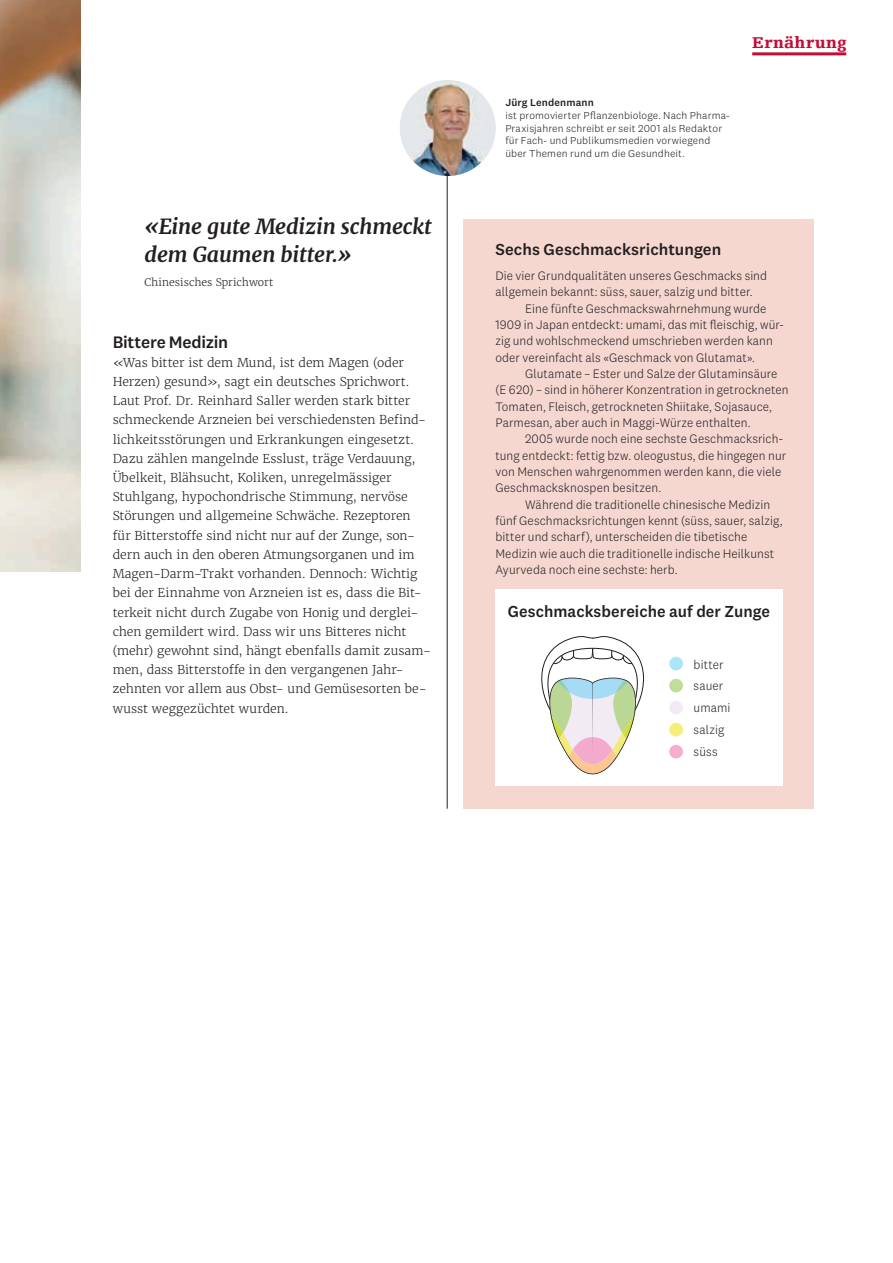
<style>
.page{position:relative;width:893px;height:1263px;background:#fff}
.page>*{position:absolute;margin:0;border:0;box-sizing:border-box;transform-origin:0 0}
.t1{font:italic 700 21px/28.5px "Merriweather";letter-spacing:-.005em;color:#231f20}
.t2{font:500 17.25px "National 2";letter-spacing:-.015em;color:#231f20}
.t3{font:500 16.5px "National 2";letter-spacing:.005em;color:#231f20}
.t4{font:900 16.5px "Egyptienne FLT Std";letter-spacing:.025em;color:#c40c37}
.t5{font:300 12.75px/16.4px "National 2";letter-spacing:.01em;color:#231f20;scale:.96 1}
.t6{font:300 12.15px/19.2px "Merriweather";color:#231f20}
.t7{font:300 10.5px/12.8px "National 2";letter-spacing:.015em;color:#231f20}
.t8{font:300 10.5px "Merriweather";letter-spacing:.005em;color:#231f20}
.t9{font:500 10.5px "National 2";letter-spacing:.015em;color:#231f20}
</style>
<div class="page">
<img style="left:0;top:0;width:81px;height:572px">
<hr style="left:752px;top:52px;width:94px;height:3px;background:#c40c37">
<div style="left:463px;top:219px;width:351px;height:590px;background:#f5d7d0"></div>
<hr style="left:447px;top:145px;width:1px;height:664px;background:#231f20">
<img style="left:400px;top:80px;width:96px;height:96px;border-radius:48px">
<div style="left:495px;top:589px;width:287px;height:196px;background:#fff"></div>
<div style="left:669px;top:657px;width:14px;height:13px;background:#abe5fa;border-radius:50%"></div>
<div style="left:669px;top:679px;width:14px;height:13px;background:#bfdf99;border-radius:50%"></div>
<div style="left:669px;top:701px;width:14px;height:13px;background:#f3ebf4;border-radius:50%"></div>
<div style="left:669px;top:723px;width:14px;height:13px;background:#f3ef79;border-radius:50%"></div>
<div style="left:669px;top:745px;width:14px;height:13px;background:#f6aece;border-radius:50%"></div>
<svg style="left:541px;top:636px;width:103px;height:139px"></svg>
<h1 class="t1" style="left:145px;top:212px;width:289px">«Eine gute Medizin schmeckt dem Gaumen bitter.»</h1>
<p class="t8" style="left:145px;top:276px;width:130px">Chinesisches Sprichwort</p>
<h2 class="t2" style="left:113px;top:331px;width:117px">Bittere Medizin</h2>
<p class="t6" style="left:113px;top:353px;width:320px">«Was bitter ist dem Mund, ist dem Magen (oder Herzen) gesund», sagt ein deutsches Sprichwort.<br>Laut Prof. Dr. Reinhard Saller werden stark bitter schmeckende Arzneien bei verschiedensten Befind&shy;lichkeitsstörungen und Erkrankungen eingesetzt.<br>Dazu zählen mangelnde Esslust, träge Verdauung, Übelkeit, Blähsucht, Koliken, unregelmässiger Stuhlgang, hypochondrische Stimmung, nervöse Störungen und allgemeine Schwäche. Rezeptoren für Bitterstoffe sind nicht nur auf der Zunge, son&shy;dern auch in den oberen Atmungsorganen und im Magen-Darm-Trakt vorhanden. Dennoch: Wichtig bei der Einnahme von Arzneien ist es, dass die Bit&shy;terkeit nicht durch Zugabe von Honig und derglei&shy;chen gemildert wird. Dass wir uns Bitteres nicht (mehr) gewohnt sind, hängt ebenfalls damit zusam&shy;men, dass Bitterstoffe in den vergangenen Jahr&shy;zehnten vor allem aus Obst- und Gemüsesorten be&shy;wusst weggezüchtet wurden.</p>
<p class="t9" style="left:505px;top:96px;width:90px">Jürg Lendenmann</p>
<p class="t7" style="left:505px;top:109px;width:226px">ist promovierter Pflanzenbiologe. Nach Pharma-Praxisjahren schreibt er seit 2001 als Redaktor für Fach- und Publikumsmedien vorwiegend über Themen rund um die Gesundheit.</p>
<p class="t4" style="left:752px;top:34px;width:95px">Ernährung</p>
<p class="t3" style="left:495px;top:239px;width:227px">Sechs Geschmacksrichtungen</p>
<p class="t5" style="left:495px;top:267px;width:285px">Die vier Grundqualitäten unseres Geschmacks sind allgemein bekannt: süss, sauer, salzig und bitter.</p>
<p class="t5" style="left:495px;top:300px;width:302px;text-indent:30px">Eine fünfte Geschmackswahrnehmung wurde 1909 in Japan entdeckt: umami, das mit fleischig, wür&shy;zig und wohlschmeckend umschrieben werden kann oder vereinfacht als «Geschmack von Glutamat».</p>
<p class="t5" style="left:495px;top:365px;width:307px;text-indent:30px">Glutamate – Ester und Salze der Glutaminsäure (E 620) – sind in höherer Konzentration in getrockneten Tomaten, Fleisch, getrockneten Shiitake, Sojasauce, Parmesan, aber auch in Maggi-Würze enthalten.</p>
<p class="t5" style="left:495px;top:431px;width:304px;text-indent:30px">2005 wurde noch eine sechste Geschmacksrich&shy;tung entdeckt: fettig bzw. oleogustus, die hingegen nur von Menschen wahrgenommen werden kann, die viele Geschmacksknospen besitzen.</p>
<p class="t5" style="left:495px;top:496px;width:301px;text-indent:30px">Während die traditionelle chinesische Medizin fünf Geschmacksrichtungen kennt (süss, sauer, salzig, bitter und scharf), unterscheiden die tibetische Medizin wie auch die traditionelle indische Heilkunst Ayurveda noch eine sechste: herb.</p>
<p class="t3" style="left:508px;top:601px;width:264px">Geschmacksbereiche auf der Zunge</p>
<p class="t5" style="left:694px;top:653px;width:40px;line-height:21.9px">bitter sauer umami salzig süss</p>
</div>
